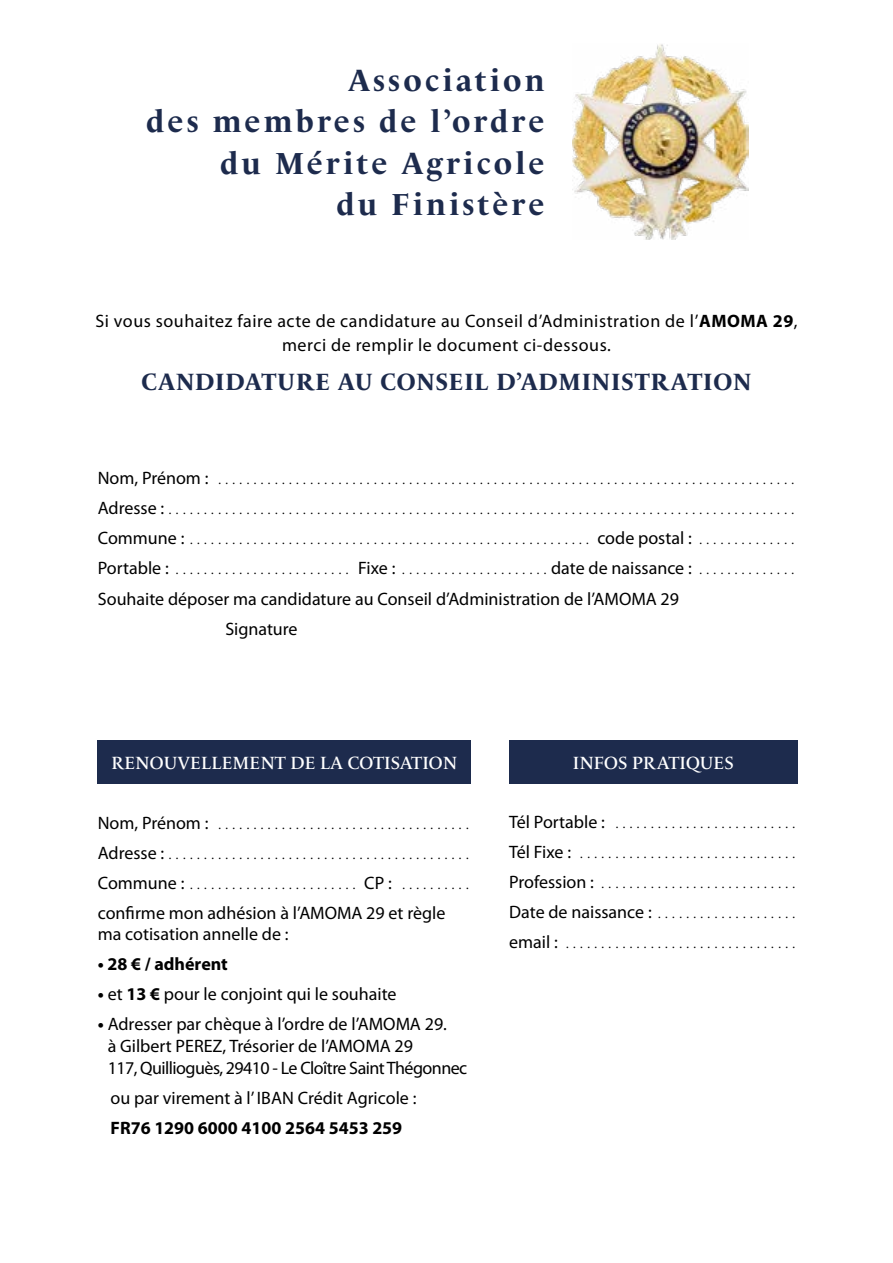
<style>
.page{position:relative;width:893px;height:1263px;background:#fff}
.page>*{position:absolute;margin:0;border:0;box-sizing:border-box;transform-origin:0 0}
.t1{font:700 31.05px/41.4px "Le Monde Livre Cla Std";letter-spacing:.1em;color:#1d2b4d;text-align:right}
.t2{font:700 24px "Le Monde Livre Cla Std";letter-spacing:.03em;color:#1d2b4d}
.t3{font:300 18px/30px "Myriad Pro";color:#000;text-align:justify}
.t4{font:18px/21.6px "Myriad Pro";color:#000}
.t5{font:18px/24px "Myriad Pro";letter-spacing:.03em;color:#000;text-align:center}
.t6{font:18px "Le Monde Livre Cla Std";color:#fff}
.t7{font:700 18px "Myriad Pro";color:#000}
.s1{font-weight:700}
.s2{font-weight:400}
</style>
<div class="page">
<div style="left:98px;top:740px;width:373px;height:43px;background:#1d2b4d"></div>
<div style="left:509px;top:740px;width:288px;height:43px;background:#1d2b4d"></div>
<img style="left:572px;top:44px;width:176px;height:195px">
<h1 class="t1" style="left:146px;top:60px;width:400px">Association<br>des membres de l’ordre du Mérite Agricole<br>du Finistère</h1>
<p class="t5" style="left:95px;top:308px;width:704px">Si vous souhaitez faire acte de candidature au Conseil d’Administration de l’<span class="s1">AMOMA 29</span>, merci de remplir le document ci-dessous.</p>
<h2 class="t2" style="left:141px;top:367px;width:612px">CANDIDATURE AU CONSEIL D’ADMINISTRATION</h2>
<p class="t3" style="left:98px;top:463px;width:691px"><span class="s2">Nom, Prénom :</span> . . . . . . . . . . . . . . . . . . . . . . . . . . . . . . . . . . . . . . . . . . . . . . . . . . . . . . . . . . . . . . . . . . . . . . . . . . . . . . . . .</p>
<p class="t3" style="left:98px;top:493px;width:691px"><span class="s2">Adresse :</span> . . . . . . . . . . . . . . . . . . . . . . . . . . . . . . . . . . . . . . . . . . . . . . . . . . . . . . . . . . . . . . . . . . . . . . . . . . . . . . . . . . . . . . . .</p>
<p class="t3" style="left:98px;top:523px;width:691px"><span class="s2">Commune :</span> . . . . . . . . . . . . . . . . . . . . . . . . . . . . . . . . . . . . . . . . . . . . . . . . . . . . . . . . . <span class="s2">code postal :</span> . . . . . . . . . . . . .</p>
<p class="t3" style="left:98px;top:553px;width:691px"><span class="s2">Portable :</span> . . . . . . . . . . . . . . . . . . . . . . . . . <span class="s2">Fixe :</span> . . . . . . . . . . . . . . . . . . . . <span class="s2">date de naissance :</span> . . . . . . . . . . . . .</p>
<p class="t4" style="left:98px;top:587px;width:583px">Souhaite déposer ma candidature au Conseil d’Administration de l’AMOMA 29</p>
<p class="t4" style="left:225px;top:617px;width:74px">Signature</p>
<p class="t6" style="left:111px;top:752px;width:347px">RENOUVELLEMENT DE LA COTISATION</p>
<p class="t3" style="left:98px;top:807px;width:365px"><span class="s2">Nom, Prénom :</span> . . . . . . . . . . . . . . . . . . . . . . . . . . . . . . . . . . .<br><span class="s2">Adresse :</span> . . . . . . . . . . . . . . . . . . . . . . . . . . . . . . . . . . . . . . . . . .<br><span class="s2">Commune :</span> . . . . . . . . . . . . . . . . . . . . . . . . <span class="s2">CP :</span> . . . . . . . . . <span class="s2">confirme mon adhésion à l’AMOMA 29 et règle</span></p>
<p class="t4" style="left:98px;top:923px;width:192px">ma cotisation annelle de :</p>
<p class="t7" style="left:98px;top:952px;width:132px">• 28 € / adhérent</p>
<p class="t4" style="left:98px;top:983px;width:300px"><span class="s1">•</span> et <span class="s1">13 €</span> pour le conjoint qui le souhaite</p>
<p class="t4" style="left:108px;top:1013px;width:361px;text-indent:-10px"><span class="s1">•</span> Adresser par chèque à l’ordre de l’AMOMA 29.<br>à Gilbert PEREZ, Trésorier de l’AMOMA 29<br>117, Quillioguès, 29410 - Le Cloître Saint Thégonnec</p>
<p class="t4" style="left:111px;top:1086px;width:307px">ou par virement à l’ IBAN Crédit Agricole :</p>
<p class="t7" style="left:111px;top:1116px;width:293px">FR76 1290 6000 4100 2564 5453 259</p>
<p class="t6" style="left:573px;top:752px;width:162px">INFOS PRATIQUES</p>
<p class="t3" style="left:509px;top:807px;width:281px"><span class="s2">Tél Portable :</span> . . . . . . . . . . . . . . . . . . . . . . . . .<br><span class="s2">Tél Fixe :</span> . . . . . . . . . . . . . . . . . . . . . . . . . . . . . .<br><span class="s2">Profession :</span> . . . . . . . . . . . . . . . . . . . . . . . . . . .<br><span class="s2">Date de naissance :</span> . . . . . . . . . . . . . . . . . . . <span class="s2">email :</span> . . . . . . . . . . . . . . . . . . . . . . . . . . . . . . . .</p>
</div>
